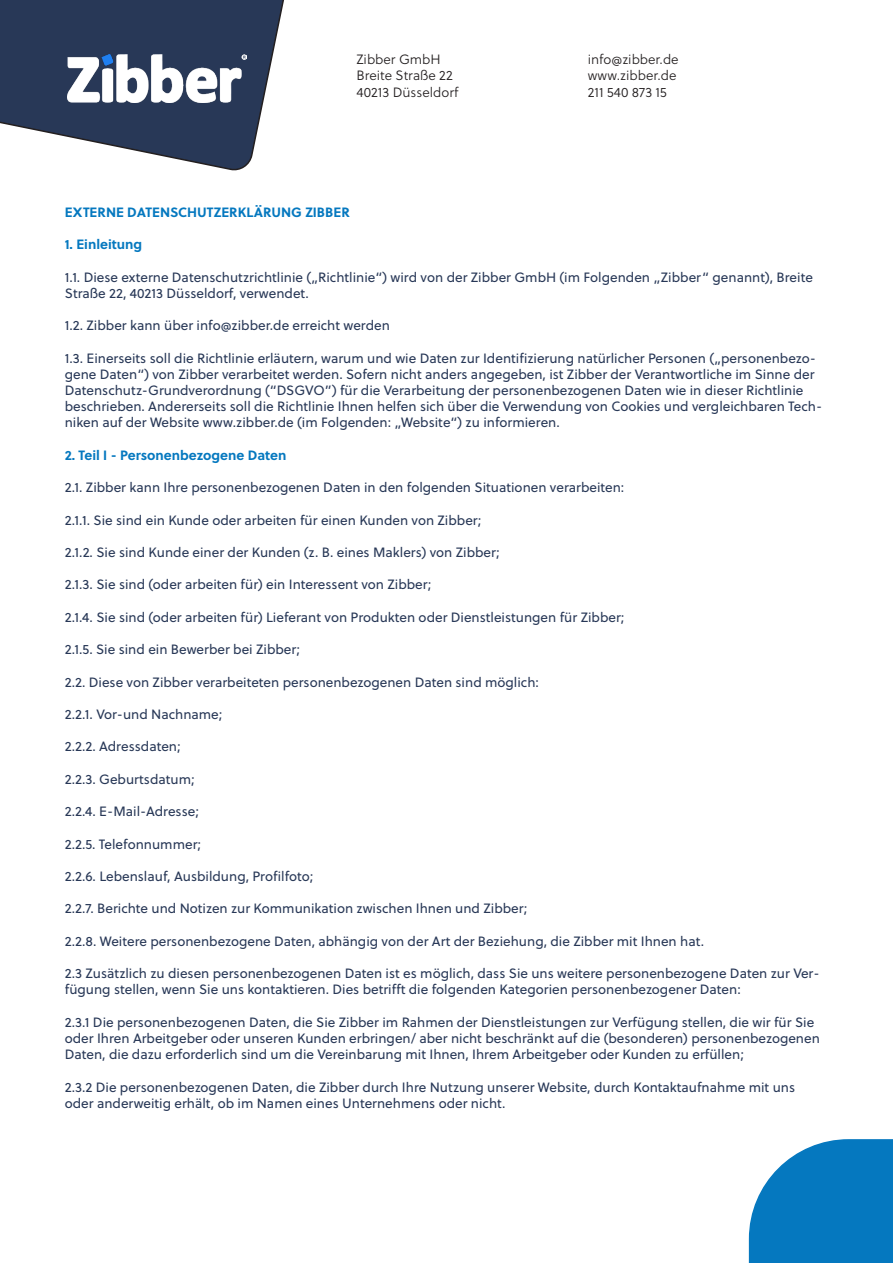
<style>
.page{position:relative;width:893px;height:1263px;background:#fff}
.page>*{position:absolute;margin:0;border:0;box-sizing:border-box;transform-origin:0 0}
.t1{font:13.5px/16.2px "Soleil";color:#283857}
.t2{font:300 13.5px "Soleil";color:#231f20}
.t3{font:700 13.5px "Soleil";color:#0578bf}
</style>
<div class="page">
<svg style="left:0;top:0;width:284px;height:171px"></svg>
<svg style="left:749px;top:1139px;width:144px;height:124px;background:#2589c7"></svg>
<img style="left:67px;top:54px;width:179px;height:48px">
<p class="t2" style="left:356px;top:50px;width:86px">Zibber GmbH</p>
<p class="t2" style="left:356px;top:66px;width:98px">Breite Straße 22</p>
<p class="t2" style="left:356px;top:82px;width:104px">40213 Düsseldorf</p>
<p class="t2" style="left:588px;top:50px;width:92px">info@zibber.de</p>
<p class="t2" style="left:588px;top:66px;width:90px">www.zibber.de</p>
<p class="t2" style="left:588px;top:82px;width:81px">211 540 873 15</p>
<p class="t3" style="left:65px;top:202px;width:287px">EXTERNE DATENSCHUTZERKLÄRUNG ZIBBER</p>
<p class="t3" style="left:65px;top:234px;width:79px">1. Einleitung</p>
<p class="t1" style="left:65px;top:268px;width:750px">1.1. Diese externe Datenschutzrichtlinie („Richtlinie“) wird von der Zibber GmbH (im Folgenden „Zibber“ genannt), Breite<br>Straße 22, 40213 Düsseldorf, verwendet.</p>
<p class="t1" style="left:65px;top:317px;width:327px">1.2. Zibber kann über info@zibber.de erreicht werden</p>
<p class="t1" style="left:65px;top:349px;width:759px">1.3. Einerseits soll die Richtlinie erläutern, warum und wie Daten zur Identifizierung natürlicher Personen („personenbezo&shy;gene Daten“) von Zibber verarbeitet werden. Sofern nicht anders angegeben, ist Zibber der Verantwortliche im Sinne der Datenschutz-Grundverordnung (“DSGVO”) für die Verarbeitung der personenbezogenen Daten wie in dieser Richtlinie beschrieben. Andererseits soll die Richtlinie Ihnen helfen sich über die Verwendung von Cookies und vergleichbaren Tech&shy;niken auf der Website www.zibber.de (im Folgenden: „Website“) zu informieren.</p>
<p class="t3" style="left:65px;top:445px;width:223px">2. Teil I - Personenbezogene Daten</p>
<p class="t1" style="left:65px;top:479px;width:561px">2.1. Zibber kann Ihre personenbezogenen Daten in den folgenden Situationen verarbeiten:</p>
<p class="t1" style="left:65px;top:511px;width:418px">2.1.1. Sie sind ein Kunde oder arbeiten für einen Kunden von Zibber;</p>
<p class="t1" style="left:65px;top:544px;width:436px">2.1.2. Sie sind Kunde einer der Kunden (z. B. eines Maklers) von Zibber;</p>
<p class="t1" style="left:65px;top:576px;width:368px">2.1.3. Sie sind (oder arbeiten für) ein Interessent von Zibber;</p>
<p class="t1" style="left:65px;top:609px;width:561px">2.1.4. Sie sind (oder arbeiten für) Lieferant von Produkten oder Dienstleistungen für Zibber;</p>
<p class="t1" style="left:65px;top:641px;width:236px">2.1.5. Sie sind ein Bewerber bei Zibber;</p>
<p class="t1" style="left:65px;top:673px;width:476px">2.2. Diese von Zibber verarbeiteten personenbezogenen Daten sind möglich:</p>
<p class="t1" style="left:65px;top:706px;width:159px">2.2.1. Vor-und Nachname;</p>
<p class="t1" style="left:65px;top:738px;width:117px">2.2.2. Adressdaten;</p>
<p class="t1" style="left:65px;top:771px;width:131px">2.2.3. Geburtsdatum;</p>
<p class="t1" style="left:65px;top:803px;width:135px">2.2.4. E-Mail-Adresse;</p>
<p class="t1" style="left:65px;top:835px;width:138px">2.2.5. Telefonnummer;</p>
<p class="t1" style="left:65px;top:868px;width:250px">2.2.6. Lebenslauf, Ausbildung, Profilfoto;</p>
<p class="t1" style="left:65px;top:900px;width:464px">2.2.7. Berichte und Notizen zur Kommunikation zwischen Ihnen und Zibber;</p>
<p class="t1" style="left:65px;top:933px;width:641px">2.2.8. Weitere personenbezogene Daten, abhängig von der Art der Beziehung, die Zibber mit Ihnen hat.</p>
<p class="t1" style="left:65px;top:965px;width:756px">2.3 Zusätzlich zu diesen personenbezogenen Daten ist es möglich, dass Sie uns weitere personenbezogene Daten zur Ver&shy;fügung stellen, wenn Sie uns kontaktieren. Dies betrifft die folgenden Kategorien personenbezogener Daten:</p>
<p class="t1" style="left:65px;top:1014px;width:757px">2.3.1 Die personenbezogenen Daten, die Sie Zibber im Rahmen der Dienstleistungen zur Verfügung stellen, die wir für Sie oder Ihren Arbeitgeber oder unseren Kunden erbringen/ aber nicht beschränkt auf die (besonderen) personenbezogenen<br>Daten, die dazu erforderlich sind um die Vereinbarung mit Ihnen, Ihrem Arbeitgeber oder Kunden zu erfüllen;</p>
<p class="t1" style="left:65px;top:1078px;width:732px">2.3.2 Die personenbezogenen Daten, die Zibber durch Ihre Nutzung unserer Website, durch Kontaktaufnahme mit uns oder anderweitig erhält, ob im Namen eines Unternehmens oder nicht.</p>
</div>
